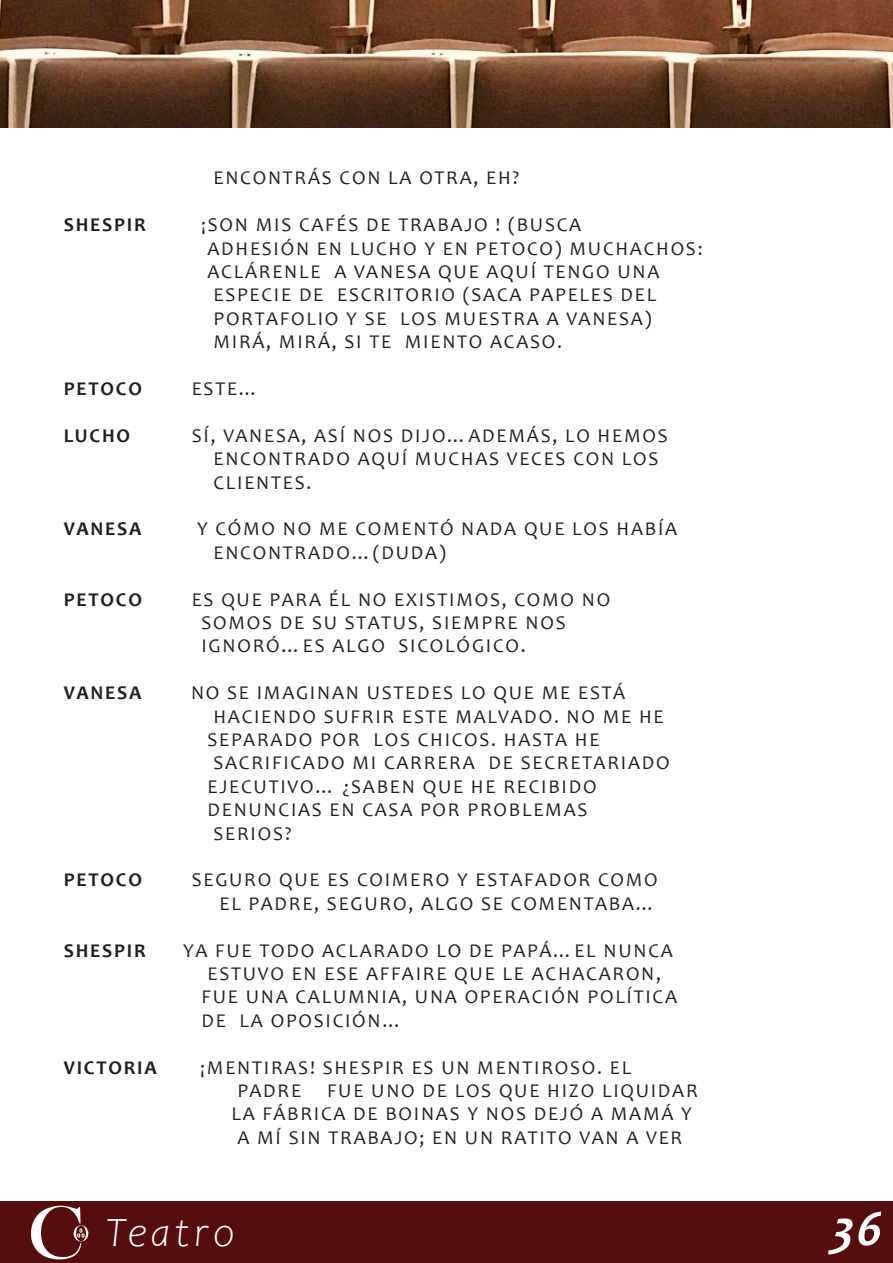
<style>
.page{position:relative;width:893px;height:1263px;background:#fff}
.page>*{position:absolute;margin:0;border:0;box-sizing:border-box;transform-origin:0 0}
.t1{font:italic 700 50.4px "Candara";color:#fff}
.t2{font:italic 300 42px "Candara";letter-spacing:.09em;color:#fff}
.Letra_Normla{font:19.5px "Candara";letter-spacing:.09em;color:#231f20}
.Letra_Normla-2{font:700 19.5px "Candara";letter-spacing:.09em;color:#231f20}
</style>
<div class="page">
<div style="left:0;top:1201px;width:893px;height:61px;background:#550d0d"></div>
<img style="left:0;top:0;width:893px;height:128px">
<svg style="left:31px;top:1205px;width:58px;height:54px"></svg>
<p class="Letra_Normla" style="left:213px;top:166px;width:308px">ENCONTRÁS CON LA OTRA, EH?</p>
<p class="Letra_Normla-2" style="left:64px;top:213px;width:83px">SHESPIR</p>
<p class="Letra_Normla" style="left:201px;top:213px;width:381px">¡SON MIS CAFÉS DE TRABAJO ! (BUSCA</p>
<p class="Letra_Normla" style="left:207px;top:236px;width:497px">ADHESIÓN EN LUCHO Y EN PETOCO) MUCHACHOS:</p>
<p class="Letra_Normla" style="left:207px;top:259px;width:453px">ACLÁRENLE A VANESA QUE AQUÍ TENGO UNA</p>
<p class="Letra_Normla" style="left:213px;top:283px;width:444px">ESPECIE DE ESCRITORIO (SACA PAPELES DEL</p>
<p class="Letra_Normla" style="left:213px;top:306px;width:440px">PORTAFOLIO Y SE LOS MUESTRA A VANESA)</p>
<p class="Letra_Normla" style="left:213px;top:330px;width:350px">MIRÁ, MIRÁ, SI TE MIENTO ACASO.</p>
<p class="Letra_Normla-2" style="left:64px;top:376px;width:80px">PETOCO</p>
<p class="Letra_Normla" style="left:192px;top:376px;width:68px">ESTE…</p>
<p class="Letra_Normla-2" style="left:64px;top:423px;width:68px">LUCHO</p>
<p class="Letra_Normla" style="left:192px;top:423px;width:477px">SÍ, VANESA, ASÍ NOS DIJO…ADEMÁS, LO HEMOS</p>
<p class="Letra_Normla" style="left:213px;top:447px;width:447px">ENCONTRADO AQUÍ MUCHAS VECES CON LOS</p>
<p class="Letra_Normla" style="left:213px;top:470px;width:99px">CLIENTES.</p>
<p class="Letra_Normla-2" style="left:64px;top:517px;width:79px">VANESA</p>
<p class="Letra_Normla" style="left:197px;top:517px;width:482px">Y CÓMO NO ME COMENTÓ NADA QUE LOS HABÍA</p>
<p class="Letra_Normla" style="left:213px;top:540px;width:234px">ENCONTRADO…(DUDA)</p>
<p class="Letra_Normla-2" style="left:64px;top:587px;width:80px">PETOCO</p>
<p class="Letra_Normla" style="left:192px;top:587px;width:420px">ES QUE PARA ÉL NO EXISTIMOS, COMO NO</p>
<p class="Letra_Normla" style="left:201px;top:610px;width:366px">SOMOS DE SU STATUS, SIEMPRE NOS</p>
<p class="Letra_Normla" style="left:201px;top:634px;width:326px">IGNORÓ…ES ALGO SICOLÓGICO.</p>
<p class="Letra_Normla-2" style="left:64px;top:681px;width:79px">VANESA</p>
<p class="Letra_Normla" style="left:191px;top:681px;width:435px">NO SE IMAGINAN USTEDES LO QUE ME ESTÁ</p>
<p class="Letra_Normla" style="left:213px;top:704px;width:452px">HACIENDO SUFRIR ESTE MALVADO. NO ME HE</p>
<p class="Letra_Normla" style="left:207px;top:727px;width:394px">SEPARADO POR LOS CHICOS. HASTA HE</p>
<p class="Letra_Normla" style="left:213px;top:751px;width:458px">SACRIFICADO MI CARRERA DE SECRETARIADO</p>
<p class="Letra_Normla" style="left:207px;top:774px;width:391px">EJECUTIVO… ¿SABEN QUE HE RECIBIDO</p>
<p class="Letra_Normla" style="left:207px;top:798px;width:381px">DENUNCIAS EN CASA POR PROBLEMAS</p>
<p class="Letra_Normla" style="left:213px;top:821px;width:80px">SERIOS?</p>
<p class="Letra_Normla-2" style="left:64px;top:868px;width:80px">PETOCO</p>
<p class="Letra_Normla" style="left:192px;top:868px;width:468px">SEGURO QUE ES COIMERO Y ESTAFADOR COMO</p>
<p class="Letra_Normla" style="left:219px;top:891px;width:437px">EL PADRE, SEGURO, ALGO SE COMENTABA…</p>
<p class="Letra_Normla-2" style="left:64px;top:938px;width:83px">SHESPIR</p>
<p class="Letra_Normla" style="left:183px;top:938px;width:491px">YA FUE TODO ACLARADO LO DE PAPÁ…EL NUNCA</p>
<p class="Letra_Normla" style="left:207px;top:961px;width:455px">ESTUVO EN ESE AFFAIRE QUE LE ACHACARON,</p>
<p class="Letra_Normla" style="left:201px;top:985px;width:477px">FUE UNA CALUMNIA, UNA OPERACIÓN POLÍTICA</p>
<p class="Letra_Normla" style="left:201px;top:1008px;width:202px">DE LA OPOSICIÓN…</p>
<p class="Letra_Normla-2" style="left:64px;top:1055px;width:94px">VICTORIA</p>
<p class="Letra_Normla" style="left:200px;top:1055px;width:432px">¡MENTIRAS! SHESPIR ES UN MENTIROSO. EL</p>
<p class="Letra_Normla" style="left:237px;top:1078px;width:65px">PADRE</p>
<p class="Letra_Normla" style="left:327px;top:1078px;width:372px">FUE UNO DE LOS QUE HIZO LIQUIDAR</p>
<p class="Letra_Normla" style="left:231px;top:1102px;width:462px">LA FÁBRICA DE BOINAS Y NOS DEJÓ A MAMÁ Y</p>
<p class="Letra_Normla" style="left:237px;top:1125px;width:446px">A MÍ SIN TRABAJO; EN UN RATITO VAN A VER</p>
<h2 class="t2" style="left:106px;top:1209px;width:131px">Teatro</h2>
<h1 class="t1" style="left:829px;top:1197px;width:62px">36</h1>
</div>
